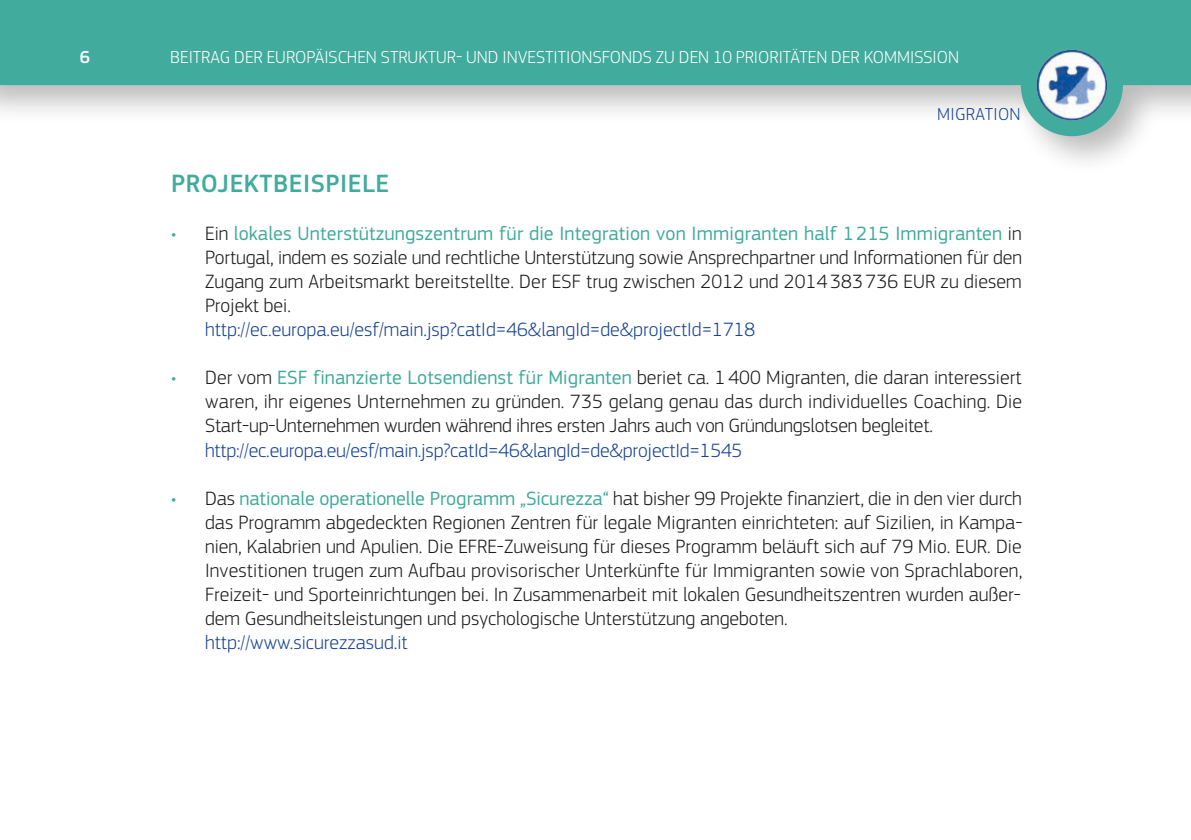
<style>
.page{position:relative;width:1191px;height:840px;background:#fff}
.page>*{position:absolute;margin:0;border:0;box-sizing:border-box;transform-origin:0 0}
.t1{font:500 26px "EC Square Sans Pro";letter-spacing:.02em;color:#41ab9d}
.t2{font:300 20px/24px "EC Square Sans Pro";color:#1c1c1b;text-align:justify}
.t3{font:300 20px "EC Square Sans Pro";color:#184393}
.t4{font:300 18px "EC Square Sans Pro";color:#fff}
.t5{font:300 18px "EC Square Sans Pro";letter-spacing:.02em;color:#184393}
.t6{font:500 18px "EC Square Sans Pro";color:#fff}
.s1{color:#41ab9d}
.s2{font-weight:400;color:#41ab9d}
</style>
<div class="page">
<div style="left:0;top:0;width:1191px;height:175px;background:#1c1c1b;opacity:.3"></div>
<div style="left:0;top:0;width:1191px;height:85px;background:#41ab9d"></div>
<div style="left:1020px;top:34px;width:103px;height:102px;background:#41ab9d;border-radius:50%"></div>
<img style="left:1036px;top:50px;width:71px;height:70px">
<p class="t6" style="left:80px;top:47px;width:12px">6</p>
<p class="t4" style="left:170px;top:47px;width:790px">BEITRAG DER EUROPÄISCHEN STRUKTUR- UND INVESTITIONSFONDS ZU DEN 10 PRIORITÄTEN DER KOMMISSION</p>
<p class="t5" style="left:937px;top:104px;width:85px">MIGRATION</p>
<h1 class="t1" style="left:171px;top:168px;width:220px">PROJEKTBEISPIELE</h1>
<p class="t2" style="left:205px;top:221px;width:818px;text-indent:-34px"><span class="s1">•</span> Ein <span class="s2">lokales Unterstützungszentrum für die Integration von Immigranten half 1215 Immigranten</span> in Portugal, indem es soziale und rechtliche Unterstützung sowie Ansprechpartner und Informationen für den Zugang zum Arbeitsmarkt bereitstellte. Der ESF trug zwischen 2012 und 2014383 736 EUR zu diesem Projekt bei.</p>
<p class="t3" style="left:205px;top:318px;width:552px">http://ec.europa.eu/esf/main.jsp?catId=46&amp;langId=de&amp;projectId=1718</p>
<p class="t2" style="left:205px;top:365px;width:818px;text-indent:-34px"><span class="s1">•</span> Der vom <span class="s2">ESF finanzierte Lotsendienst für Migranten</span> beriet ca. 1 400 Migranten, die daran interessiert waren, ihr eigenes Unternehmen zu gründen. 735 gelang genau das durch individuelles Coaching. Die Start-up-Unternehmen wurden während ihres ersten Jahrs auch von Gründungslotsen begleitet.</p>
<p class="t3" style="left:205px;top:438px;width:539px">http://ec.europa.eu/esf/main.jsp?catId=46&amp;langId=de&amp;projectId=1545</p>
<p class="t2" style="left:205px;top:485px;width:819px;text-indent:-34px"><span class="s1">•</span> Das <span class="s2">nationale operationelle Programm „Sicurezza“</span> hat bisher 99 Projekte finanziert, die in den vier durch das Programm abgedeckten Regionen Zentren für legale Migranten einrichteten: auf Sizilien, in Kampa&shy;nien, Kalabrien und Apulien. Die EFRE-Zuweisung für dieses Programm beläuft sich auf 79 Mio. EUR. Die Investitionen trugen zum Aufbau provisorischer Unterkünfte für Immigranten sowie von Sprachlaboren, Freizeit- und Sporteinrichtungen bei. In Zusammenarbeit mit lokalen Gesundheitszentren wurden außer&shy;dem Gesundheitsleistungen und psychologische Unterstützung angeboten.</p>
<p class="t3" style="left:205px;top:630px;width:204px">http://www.sicurezzasud.it</p>
</div>
